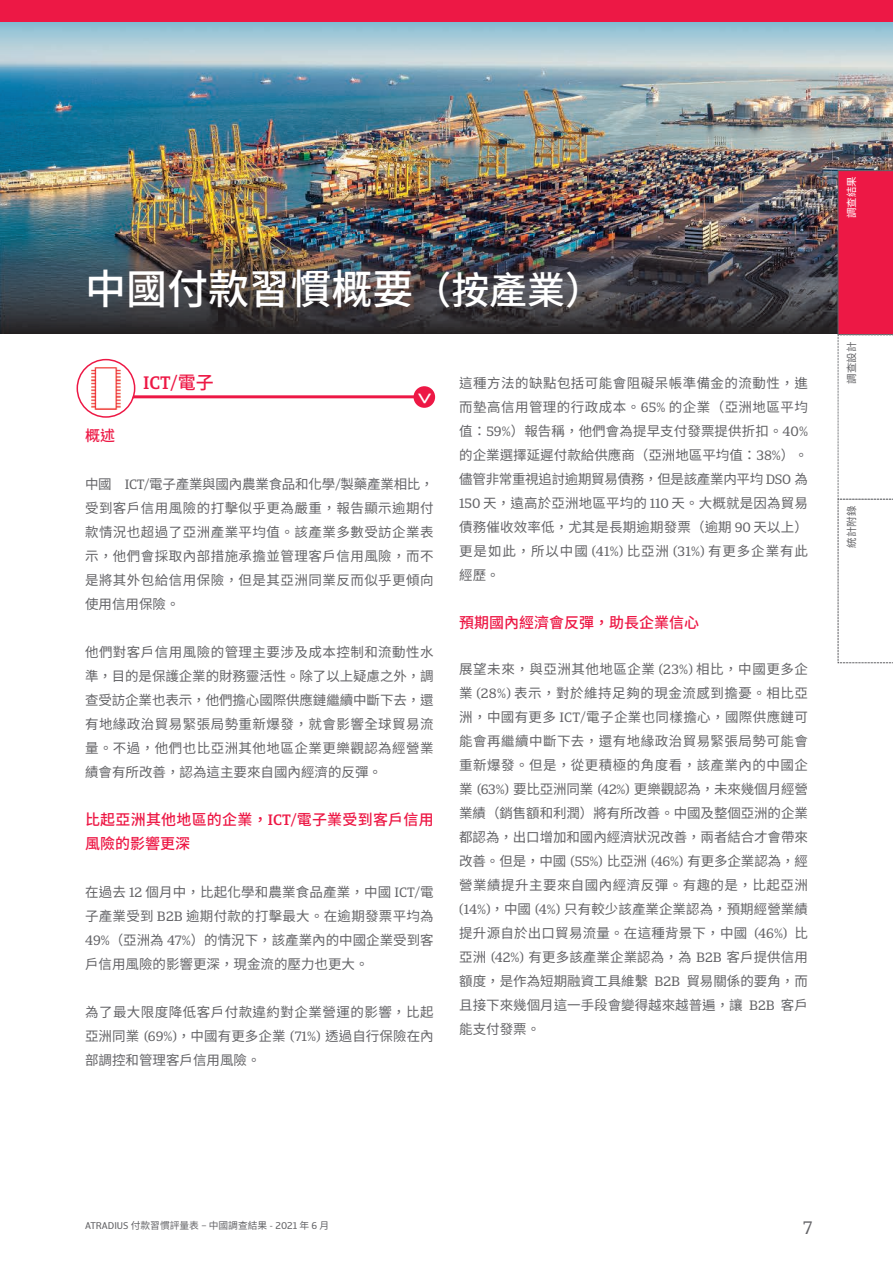
<style>
.page{position:relative;width:893px;height:1263px;background:#fff}
.page>*{position:absolute;margin:0;border:0;box-sizing:border-box;transform-origin:0 0}
.t1{font:500 41.1px "Noto Sans CJ Ktc";color:#fff}
.t2{font:32.7px "Catalana Sans";color:#fff;scale:.71 1}
.t3{font:500 18px "Catalana";color:#ed1845}
.t4{font:18px "Catalana";color:#636366}
.t5{font:500 15px/24px "Noto Sans CJ Ktc";color:#ed1845}
.t6{font:13.5px/24px "Noto Sans CJ Ktc";letter-spacing:.005em;color:#636366;text-align:justify}
.t7{font:10.5px "Noto Sans CJ Ktc";color:#636366}
.t8{font:10.5px "Noto Sans CJ Ktc";color:#fff}
.t9{font:9.75px "Catalana Sans";color:#636366}
.s1{font-size:37.95px}
.s2{font-family:"Noto Sans CJ Ktc"}
.s3{font-family:"Catalana"}
</style>
<div class="page">
<img style="left:0;top:21px;width:893px;height:313px">
<div style="left:0;top:0;width:893px;height:21px;background:#ed1845"></div>
<svg style="left:837px;top:170px;width:56px;height:493px"></svg>
<hr style="left:121px;top:395px;width:313px;height:3px;background:#ed1845">
<svg style="left:77px;top:359px;width:58px;height:59px"></svg>
<img style="left:92px;top:367px;width:28px;height:43px">
<div style="left:413px;top:386px;width:22px;height:22px;background:#ed1845;border-radius:50%"></div>
<h1 class="t1" style="left:85px;top:266px;width:519px">中國付款習慣概要<span class="s1">（按產業）</span></h1>
<h3 class="t3" style="left:143px;top:376px;width:72px">ICT/<span class="s2">電子</span></h3>
<h2 class="t2" style="left:445px;top:392px;width:19px;rotate:90deg">&gt;</h2>
<p class="t5" style="left:85px;top:424px;width:31px">概述</p>
<p class="t6" style="left:85px;top:472px;width:350px">中國　<span class="s3">ICT/</span>電子產業與國內農業食品和化學<span class="s3">/</span>製藥產業相比，受到客戶信用風險的打擊似乎更為嚴重，報告顯示逾期付款情況也超過了亞洲產業平均值。該產業多數受訪企業表示，他們會採取內部措施承擔並管理客戶信用風險，而不是將其外包給信用保險，但是其亞洲同業反而似乎更傾向使用信用保險。</p>
<p class="t6" style="left:85px;top:640px;width:350px">他們對客戶信用風險的管理主要涉及成本控制和流動性水準，目的是保護企業的財務靈活性。除了以上疑慮之外，調查受訪企業也表示，他們擔心國際供應鏈繼續中斷下去，還有地緣政治貿易緊張局勢重新爆發，就會影響全球貿易流量。不過，他們也比亞洲其他地區企業更樂觀認為經營業績會有所改善，認為這主要來自國內經濟的反彈。</p>
<p class="t5" style="left:85px;top:808px;width:350px">比起亞洲其他地區的企業，<span class="s3">ICT/</span>電子業受到客戶信用風險的影響更深</p>
<p class="t6" style="left:85px;top:880px;width:350px">在過去 <span class="s3">12</span> 個月中，比起化學和農業食品產業，中國 <span class="s3">ICT/</span>電子產業受到 <span class="s3">B2B</span> 逾期付款的打擊最大。在逾期發票平均為<span class="s3">49%</span>（亞洲為 <span class="s3">47%</span>）的情況下，該產業內的中國企業受到客戶信用風險的影響更深，現金流的壓力也更大。</p>
<p class="t6" style="left:85px;top:1000px;width:350px">為了最大限度降低客戶付款違約對企業營運的影響，比起亞洲同業 <span class="s3">(69%)</span>，中國有更多企業 <span class="s3">(71%)</span> 透過自行保險在內部調控和管理客戶信用風險。</p>
<p class="t6" style="left:459px;top:372px;width:350px">這種方法的缺點包括可能會阻礙呆帳準備金的流動性，進而墊高信用管理的行政成本。<span class="s3">65%</span> 的企業（亞洲地區平均值：<span class="s3">59%</span>）報告稱，他們會為提早支付發票提供折扣。<span class="s3">40%</span>的企業選擇延遲付款給供應商（亞洲地區平均值：<span class="s3">38%</span>）。儘管非常重視追討逾期貿易債務，但是該產業内平均 <span class="s3">DSO</span> 為<span class="s3">150</span> 天，遠高於亞洲地區平均的 <span class="s3">110</span> 天。大概就是因為貿易債務催收效率低，尤其是長期逾期發票（逾期 <span class="s3">90</span> 天以上）更是如此，所以中國 <span class="s3">(41%)</span> 比亞洲 <span class="s3">(31%)</span> 有更多企業有此經歷。</p>
<p class="t5" style="left:459px;top:611px;width:241px">預期國內經濟會反彈，助長企業信心</p>
<p class="t6" style="left:459px;top:657px;width:350px">展望未來，與亞洲其他地區企業 <span class="s3">(23%)</span> 相比，中國更多企業 <span class="s3">(28%)</span> 表示，對於維持足夠的現金流感到擔憂。相比亞洲，中國有更多 <span class="s3">ICT/</span>電子企業也同樣擔心，國際供應鏈可能會再繼續中斷下去，還有地緣政治貿易緊張局勢可能會重新爆發。但是，從更積極的角度看，該產業內的中國企業 <span class="s3">(63%)</span> 要比亞洲同業 <span class="s3">(42%)</span> 更樂觀認為，未來幾個月經營業績（銷售額和利潤）將有所改善。中國及整個亞洲的企業都認為，出口增加和國內經濟狀況改善，兩者結合才會帶來改善。但是，中國 <span class="s3">(55%)</span> 比亞洲 <span class="s3">(46%)</span> 有更多企業認為，經營業績提升主要來自國內經濟反彈。有趣的是，比起亞洲<span class="s3">(14%)</span>，中國 <span class="s3">(4%)</span> 只有較少該產業企業認為，預期經營業績提升源自於出口貿易流量。在這種背景下，中國 <span class="s3">(46%)</span> 比亞洲 <span class="s3">(42%)</span> 有更多該產業企業認為，為 <span class="s3">B2B</span> 客戶提供信用額度，是作為短期融資工具維繫 <span class="s3">B2B</span> 貿易關係的要角，而且接下來幾個月這一手段會變得越來越普遍，讓 <span class="s3">B2B</span> 客戶能支付發票。</p>
<p class="t8" style="left:846px;top:218px;width:43px;rotate:-90deg">調查結果</p>
<p class="t7" style="left:846px;top:384px;width:43px;rotate:-90deg">調查設計</p>
<p class="t7" style="left:846px;top:548px;width:43px;rotate:-90deg">統計附錄</p>
<p class="t9" style="left:85px;top:1222px;width:246px">ATRADIUS <span class="s2">付款習慣評量表</span> – <span class="s2">中國調查結果</span> - 2021 <span class="s2">年</span> 6 <span class="s2">月</span></p>
<h3 class="t4" style="left:803px;top:1221px;width:11px">7</h3>
</div>
